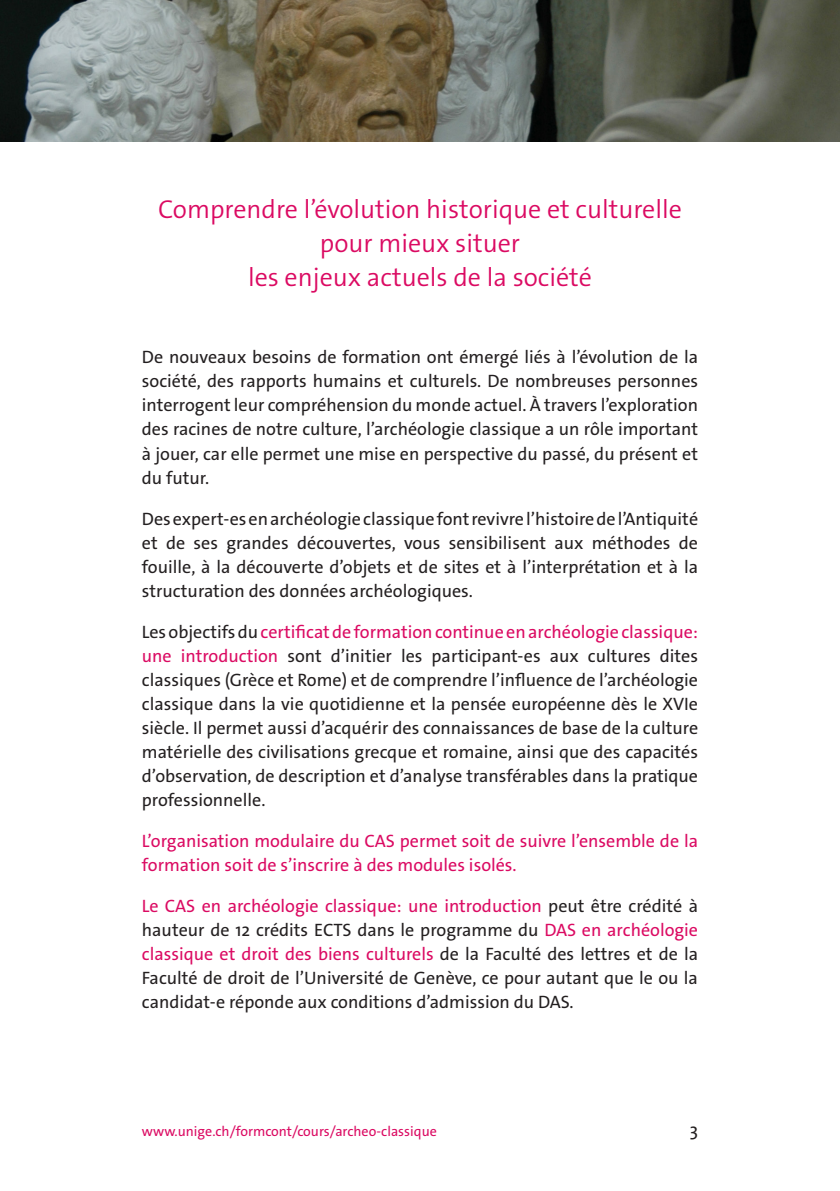
<style>
.page{position:relative;width:840px;height:1191px;background:#fff}
.page>*{position:absolute;margin:0;border:0;box-sizing:border-box;transform-origin:0 0}
.texte{font:300 26px/34px "The Sans Os F";color:#db0a62;text-align:center}
.texte-2{font:18px/24px "The Sans Os F";color:#231f20;text-align:justify}
.texte-3{font:18px/24px "The Sans Os F";color:#db0a62}
.t1{font:14px "The Sans Os F";color:#db0a62}
.s1{color:#db0a62}
</style>
<div class="page">
<img style="left:0;top:0;width:839px;height:142px">
<p class="texte" style="left:158px;top:192px;width:525px">Comprendre l’évolution historique et culturelle pour mieux situer</p>
<p class="texte" style="left:248px;top:260px;width:345px">les enjeux actuels de la société</p>
<p class="texte-2" style="left:142px;top:345px;width:557px">De nouveaux besoins de formation ont émergé liés à l’évolution de la société, des rapports humains et culturels. De nombreuses personnes interrogent leur compréhension du monde actuel. À travers l’exploration des racines de notre culture, l’archéologie classique a un rôle important à jouer, car elle permet une mise en perspective du passé, du présent et du futur.</p>
<p class="texte-2" style="left:142px;top:506px;width:557px">Des expert-es en archéologie classique font revivre l’histoire de l’Antiquité et de ses grandes découvertes, vous sensibilisent aux méthodes de fouille, à la découverte d’objets et de sites et à l’interprétation et à la structuration des données archéologiques.</p>
<p class="texte-2" style="left:142px;top:619px;width:557px">Les objectifs du <span class="s1">certificat de formation continue en archéologie classique: une introduction</span> sont d’initier les participant-es aux cultures dites classiques (Grèce et Rome) et de comprendre l’influence de l’archéologie classique dans la vie quotidienne et la pensée européenne dès le XVIe siècle. Il permet aussi d’acquérir des connaissances de base de la culture matérielle des civilisations grecque et romaine, ainsi que des capacités d’observation, de description et d’analyse transférables dans la pratique professionnelle.</p>
<p class="texte-3" style="left:142px;top:828px;width:557px">L’organisation modulaire du CAS permet soit de suivre l’ensemble de la formation soit de s’inscrire à des modules isolés.</p>
<p class="texte-2" style="left:142px;top:893px;width:557px"><span class="s1">Le CAS en archéologie classique: une introduction</span> peut être crédité à hauteur de 12 crédits ECTS dans le programme du <span class="s1">DAS en archéologie classique et droit des biens culturels</span> de la Faculté des lettres et de la Faculté de droit de l’Université de Genève, ce pour autant que le ou la candidat-e réponde aux conditions d’admission du DAS.</p>
<p class="t1" style="left:142px;top:1122px;width:296px">www.unige.ch/formcont/cours/archeo-classique</p>
<p class="texte-2" style="left:689px;top:1118px;width:10px">3</p>
</div>
